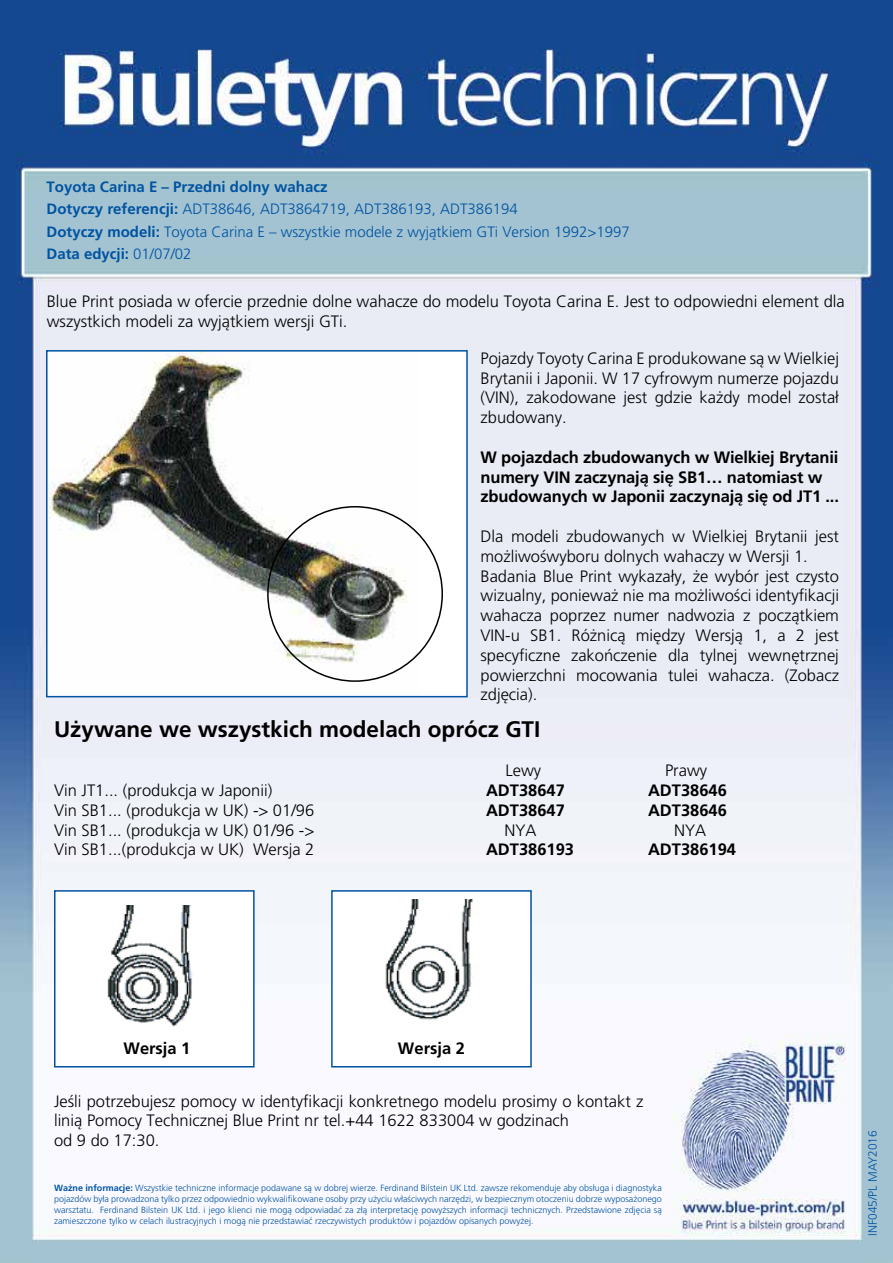
<style>
.page{position:relative;width:893px;height:1263px;background:#fff}
.page>*{position:absolute;margin:0;border:0;box-sizing:border-box;transform-origin:0 0}
.t1{font:700 22.5px "Frutiger CE";color:#000}
.t2{font:300 16.5px/19.8px "Frutiger CE";color:#000}
.t3{font:700 16.5px/19.8px "Frutiger CE";letter-spacing:-.01em;color:#000}
.t4{font:700 16.5px "Frutiger";color:#000}
.t5{font:300 15px/22.2px "Frutiger CE";color:#0053a1}
.t6{font:300 12px "Frutiger";color:#0053a1}
.t7{font:300 9px/10.8px "Frutiger CE";color:#0053a1;text-align:justify}
.s1{font-weight:700}
.s2{font-family:"Frutiger"}
</style>
<div class="page">
<img style="left:0;top:0;width:893px;height:1263px">
<div style="left:47px;top:351px;width:420px;height:346px;background:#fff"></div>
<img style="left:49px;top:353px;width:370px;height:329px">
<div style="left:46px;top:350px;width:422px;height:347px;border:2px solid #0053a1"></div>
<div style="left:55px;top:891px;width:199px;height:176px;background:#fff"></div>
<img style="left:107px;top:906px;width:86px;height:121px">
<div style="left:54px;top:890px;width:201px;height:177px;border:2px solid #0053a1"></div>
<div style="left:332px;top:891px;width:199px;height:176px;background:#fff"></div>
<img style="left:385px;top:899px;width:88px;height:121px">
<div style="left:331px;top:890px;width:201px;height:177px;border:2px solid #0053a1"></div>
<p class="t5" style="left:47px;top:176px;width:585px"><span class="s1">Toyota Carina E – Przedni dolny wahacz<br>Dotyczy referencji:</span> ADT38646, ADT3864719, ADT386193, ADT386194<br><span class="s1">Dotyczy modeli:</span> Toyota Carina E – wszystkie modele z wyjątkiem GTi Version 1992&gt;1997<br><span class="s1">Data edycji:</span> <span class="s2">01/07/02</span></p>
<p class="t2" style="left:47px;top:291px;width:799px">Blue Print posiada w ofercie przednie dolne wahacze do modelu Toyota Carina E. Jest to odpowiedni element dla wszystkich modeli za wyjątkiem wersji GTi.</p>
<p class="t2" style="left:480px;top:348px;width:360px;text-align:justify">Pojazdy Toyoty Carina E produkowane są w Wielkiej Brytanii i Japonii. W 17 cyfrowym numerze pojazdu (VIN), zakodowane jest gdzie każdy model został zbudowany.</p>
<p class="t3" style="left:480px;top:447px;width:360px">W pojazdach zbudowanych w Wielkiej Brytanii numery VIN zaczynają się SB1… natomiast w zbudowanych w Japonii zaczynają się od JT1 ...</p>
<p class="t2" style="left:480px;top:526px;width:360px">Dla modeli zbudowanych w Wielkiej Brytanii jest możliwośwyboru dolnych wahaczy w Wersji 1.<br>Badania Blue Print wykazały, że wybór jest czysto wizualny, ponieważ nie ma możliwości identyfikacji wahacza poprzez numer nadwozia z początkiem VIN-u SB1. Różnicą między Wersją 1, a 2 jest specyficzne zakończenie dla tylnej wewnętrznej powierzchni mocowania tulei wahacza. (Zobacz zdjęcia).</p>
<h1 class="t1" style="left:54px;top:715px;width:488px">Używane we wszystkich modelach oprócz GTI</h1>
<p class="t2" style="left:505px;top:760px;width:37px">Lewy</p>
<p class="t2" style="left:665px;top:760px;width:44px">Prawy</p>
<p class="t2" style="left:54px;top:780px;width:220px">Vin JT1... (produkcja w Japonii)</p>
<p class="t3" style="left:486px;top:780px;width:80px">ADT38647</p>
<p class="t3" style="left:648px;top:780px;width:80px">ADT38646</p>
<p class="t2" style="left:54px;top:800px;width:262px">Vin SB1... (produkcja w UK) -&gt; 01/96</p>
<p class="t3" style="left:486px;top:800px;width:80px">ADT38647</p>
<p class="t3" style="left:648px;top:800px;width:80px">ADT38646</p>
<p class="t2" style="left:54px;top:820px;width:262px">Vin SB1... (produkcja w UK) 01/96 -&gt;</p>
<p class="t2" style="left:504px;top:820px;width:34px">NYA</p>
<p class="t2" style="left:674px;top:820px;width:34px">NYA</p>
<p class="t2" style="left:54px;top:839px;width:262px">Vin SB1...(produkcja w UK) Wersja 2</p>
<p class="t4" style="left:486px;top:840px;width:90px">ADT386193</p>
<p class="t4" style="left:648px;top:840px;width:90px">ADT386194</p>
<p class="t3" style="left:123px;top:1039px;width:68px">Wersja 1</p>
<p class="t3" style="left:398px;top:1039px;width:68px">Wersja 2</p>
<p class="t2" style="left:54px;top:1091px;width:591px">Jeśli potrzebujesz pomocy w identyfikacji konkretnego modelu prosimy o kontakt z linią Pomocy Technicznej Blue Print nr tel.+44 1622 833004 w godzinach<br>od 9 do 17:30.</p>
<p class="t7" style="left:54px;top:1183px;width:609px"><span class="s1">Ważne informacje:</span> Wszystkie techniczne informacje podawane są w dobrej wierze. Ferdinand Bilstein UK Ltd. zawsze rekomenduje aby obsługa i diagnostyka pojazdów była prowadzona tylko przez odpowiednio wykwalifikowane osoby przy użyciu właściwych narzędzi, w bezpiecznym otoczeniu dobrze wyposażonego warsztatu. Ferdinand Bilstein UK Ltd. i jego klienci nie mogą odpowiadać za złą interpretację powyższych informacji technicznych. Przedstawione zdjęcia są zamieszczone tylko w celach ilustracyjnych i mogą nie przedstawiać rzeczywistych produktów i pojazdów opisanych powyżej.</p>
<p class="t6" style="left:866px;top:1236px;width:107px;rotate:-90deg">INF045/PL MAY2016</p>
</div>
